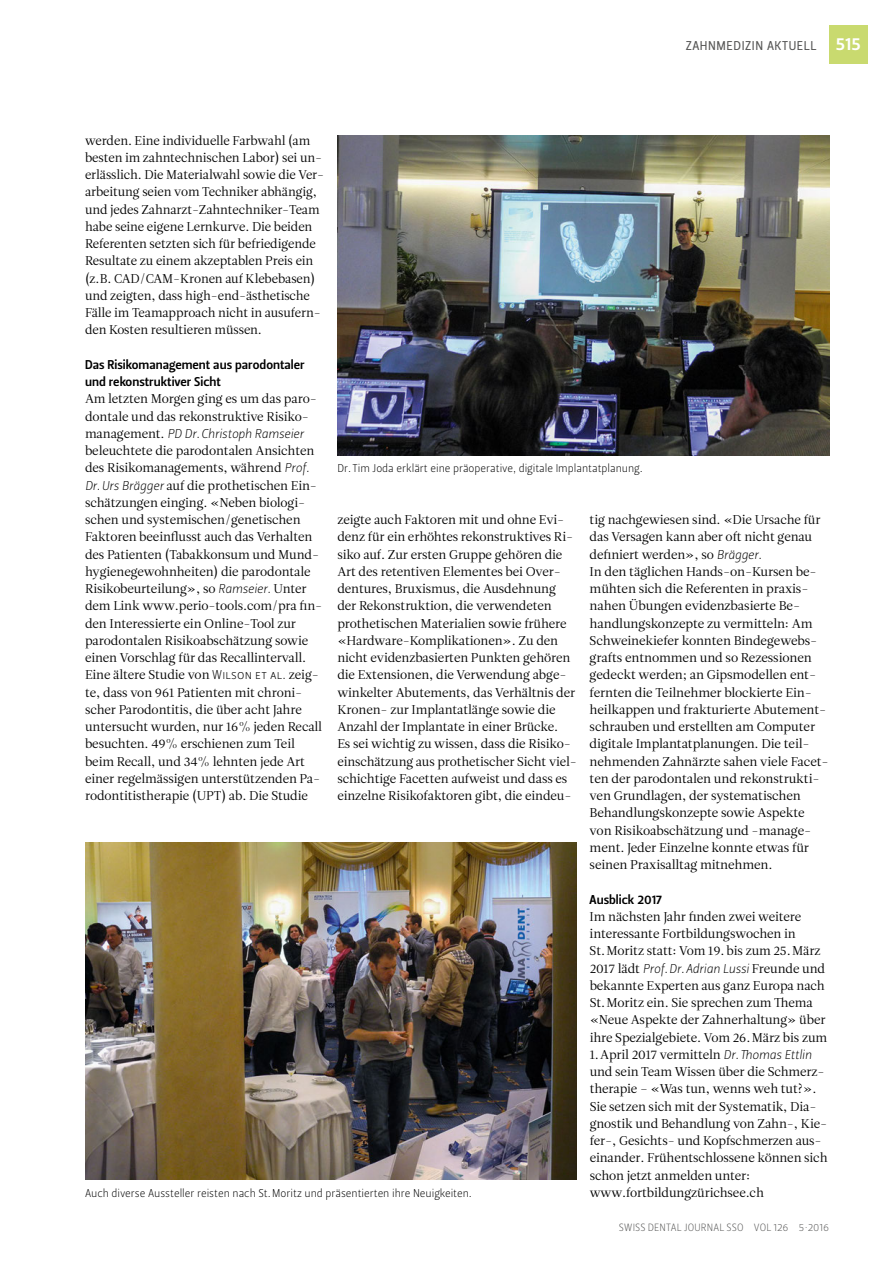
<style>
.page{position:relative;width:893px;height:1263px;background:#fff}
.page>*{position:absolute;margin:0;border:0;box-sizing:border-box;transform-origin:0 0}
.t1{font:12.75px/17.2px "Leitura Roman 1";letter-spacing:-.01em;color:#000}
.t2{font:12.75px "Leitura Sans Italic 1";letter-spacing:-.01em;color:#000}
.t3{font:12.75px/17.2px "Leitura Sans Grot 3";color:#000}
.t4{font:12.75px "Leitura Sans Grot 2";letter-spacing:.045em;color:#565655}
.t5{font:11.25px "Leitura Sans Grot 1";color:#000}
.t6{font:10.5px "Leitura Sans Grot 1";letter-spacing:.02em;color:#565655}
.s1{font-family:"Leitura Sans Grot 3";font-size:18px;color:#fff}
.s2{font-family:"Leitura Roman 1"}
.s3{font-family:"Leitura Sans Italic 1"}
.s4{font-family:"Leitura Sans Grot 1"}
</style>
<div class="page">
<div style="left:829px;top:26px;width:38px;height:38px;background:#c9da6f"></div>
<img style="left:337px;top:135px;width:492px;height:320px">
<img style="left:85px;top:842px;width:492px;height:338px">
<p class="t4" style="left:686px;top:38px;width:177px">ZAHNMEDIZIN AKTUELL <span class="s1">515</span></p>
<p class="t1" style="left:85px;top:132px;width:241px">werden. Eine individuelle Farbwahl (am besten im zahntechnischen Labor) sei un&shy;erlässlich. Die Materialwahl sowie die Ver&shy;arbeitung seien vom Techniker abhängig, und jedes Zahnarzt- Zahntechniker--Team habe seine eigene Lernkurve. Die beiden Referenten setzten sich für befriedigende Resultate zu einem akzeptablen Preis ein (z.B. CAD/CAM- Kronen auf Klebebasen) und zeigten, dass high--end- ästhetische Fälle im Teamapproach nicht in ausufern&shy;den Kosten resultieren müssen.</p>
<p class="t3" style="left:85px;top:356px;width:221px">Das Risikomanagement aus parodontaler und rekonstruktiver Sicht</p>
<p class="t1" style="left:85px;top:390px;width:233px">Am letzten Morgen ging es um das paro&shy;dontale und das rekonstruktive Risiko-</p>
<p class="t2" style="left:85px;top:426px;width:220px"><span class="s2">management.</span> PD Dr.Christoph Ramseier</p>
<p class="t1" style="left:85px;top:442px;width:239px">beleuchtete die parodontalen Ansichten des Risikomanagements, während <span class="s3">Prof.<br>Dr.Urs Brägger</span> auf die prothetischen Ein&shy;schätzungen einging. «Neben biologi&shy;schen und systemischen/genetischen Faktoren beeinflusst auch das Verhalten des Patienten (Tabakkonsum und Mund&shy;hygienegewohnheiten) die parodontale Risikobeurteilung», so <span class="s3">Ramseier.</span> Unter dem Link www.perio- tools.com/pra fin&shy;den Interessierte ein Online- Tool zur parodontalen Risikoabschätzung sowie einen Vorschlag für das Recallintervall.<br>Eine ältere Studie von <span class="s4">Wilson et al.</span> zeig&shy;te, dass von 961 Patienten mit chroni&shy;scher Parodontitis, die über acht Jahre untersucht wurden, nur 16% jeden Recall besuchten. 49% erschienen zum Teil beim Recall, und 34% lehnten jede Art einer regelmässigen unterstützenden Pa&shy;rodontitistherapie (UPT) ab. Die Studie</p>
<p class="t5" style="left:337px;top:462px;width:307px">Dr. Tim Joda erklärt eine präoperative, digitale Implantatplanung.</p>
<p class="t1" style="left:337px;top:511px;width:241px">zeigte auch Faktoren mit und ohne Evi&shy;denz für ein erhöhtes rekonstruktives Ri&shy;siko auf. Zur ersten Gruppe gehören die Art des retentiven Elementes bei Over&shy;dentures, Bruxismus, die Ausdehnung der Rekonstruktion, die verwendeten prothetischen Materialien sowie frühere «Hardware--Komplikationen». Zu den nicht evidenzbasierten Punkten gehören die Extensionen, die Verwendung abge&shy;winkelter Abutements, das Verhältnis der Kronen- zur Implantatlänge sowie die Anzahl der Implantate in einer Brücke.<br>Es sei wichtig zu wissen, dass die Risiko&shy;einschätzung aus prothetischer Sicht viel&shy;schichtige Facetten aufweist und dass es einzelne Risikofaktoren gibt, die eindeu-</p>
<p class="t1" style="left:590px;top:511px;width:241px">tig nachgewiesen sind. «Die Ursache für das Versagen kann aber oft nicht genau definiert werden», so <span class="s3">Brägger.<br></span>In den täglichen Hands- on- Kursen be&shy;mühten sich die Referenten in praxis&shy;nahen Übungen evidenzbasierte Be&shy;handlungskonzepte zu vermitteln: Am Schweinekiefer konnten Bindegewebs&shy;grafts entnommen und so Rezessionen gedeckt werden; an Gipsmodellen ent&shy;fernten die Teilnehmer blockierte Ein&shy;heilkappen und frakturierte Abutement&shy;schrauben und erstellten am Computer digitale Implantatplanungen. Die teil&shy;nehmenden Zahnärzte sahen viele Facet&shy;ten der parodontalen und rekonstrukti&shy;ven Grundlagen, der systematischen Behandlungskonzepte sowie Aspekte von Risikoabschätzung und - manage&shy;ment. Jeder Einzelne konnte etwas für seinen Praxisalltag mitnehmen.</p>
<p class="t3" style="left:590px;top:891px;width:74px">Ausblick 2017</p>
<p class="t1" style="left:590px;top:908px;width:232px">Im nächsten Jahr finden zwei weitere interessante Fortbildungswochen in<br>St.Moritz statt: Vom 19. bis zum 25.März</p>
<p class="t2" style="left:590px;top:961px;width:237px"><span class="s2">2017 lädt</span> Prof.Dr.Adrian Lussi <span class="s2">Freunde und</span></p>
<p class="t1" style="left:590px;top:977px;width:239px">bekannte Experten aus ganz Europa nach St.Moritz ein. Sie sprechen zum Thema «Neue Aspekte der Zahnerhaltung» über ihre Spezialgebiete. Vom 26.März bis zum 1.April 2017 vermitteln <span class="s3">Dr.Thomas Ettlin </span>und sein Team Wissen über die Schmerz&shy;therapie – «Was tun, wenns weh tut?».<br>Sie setzen sich mit der Systematik, Dia&shy;gnostik und Behandlung von Zahn- , Kie&shy;fer- , Gesichts- und Kopfschmerzen aus&shy;einander. Frühentschlossene können sich schon jetzt anmelden unter: www.fortbildungzürichsee.ch</p>
<p class="t5" style="left:85px;top:1186px;width:388px">Auch diverse Aussteller reisten nach St.Moritz und präsentierten ihre Neuigkeiten.</p>
<p class="t6" style="left:619px;top:1222px;width:212px">SWISS DENTAL JOURNAL SSO VOL 126 5 2016</p>
</div>
